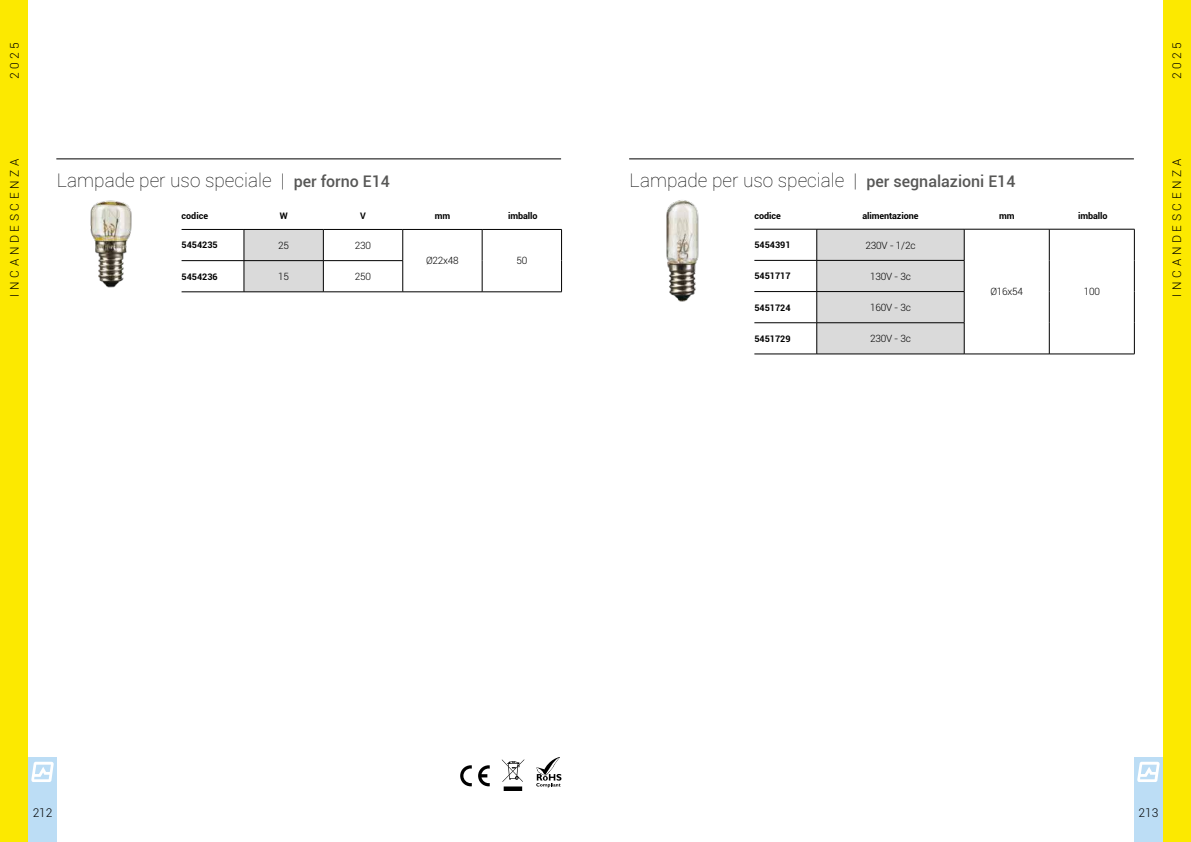
<style>
.page{position:relative;width:1191px;height:842px;background:#fff}
.page>*{position:absolute;margin:0;border:0;box-sizing:border-box;transform-origin:0 0}
.t1{font:100 19px "Roboto";color:#000}
.t2{font:300 12px "Roboto";letter-spacing:.3em;color:#000}
.t3{font:300 10px "Roboto";letter-spacing:-.02em;color:#000}
.t4{font:700 9px "Roboto";color:#000}
.s1{font-weight:500;font-size:16px;color:#575756}
</style>
<div class="page">
<div style="left:1162px;top:0;width:29px;height:842px;background:#fce900"></div>
<div style="left:28px;top:757px;width:29px;height:85px;background:#bcddf5"></div>
<div style="left:1134px;top:757px;width:28px;height:85px;background:#bcddf5"></div>
<div style="left:0;top:0;width:28px;height:842px;background:#fce900"></div>
<svg style="left:31px;top:762px;width:23px;height:20px"></svg>
<svg style="left:1137px;top:762px;width:22px;height:20px"></svg>
<div style="left:245px;top:230px;width:78px;height:62px;background:#dadada"></div>
<hr style="left:244px;top:230px;width:1px;height:30px;background:#000">
<hr style="left:244px;top:261px;width:1px;height:31px;background:#000">
<hr style="left:323px;top:230px;width:1px;height:30px;background:#000">
<hr style="left:402px;top:230px;width:1px;height:30px;background:#000">
<hr style="left:482px;top:230px;width:1px;height:31px;background:#000">
<hr style="left:323px;top:261px;width:1px;height:31px;background:#000">
<hr style="left:402px;top:261px;width:1px;height:31px;background:#000">
<hr style="left:482px;top:261px;width:1px;height:31px;background:#000">
<hr style="left:182px;top:229px;width:62px;height:1px;background:#000">
<hr style="left:244px;top:229px;width:79px;height:1px;background:#000">
<hr style="left:323px;top:229px;width:80px;height:1px;background:#000">
<hr style="left:403px;top:229px;width:79px;height:1px;background:#000">
<hr style="left:482px;top:229px;width:79px;height:1px;background:#000">
<hr style="left:182px;top:260px;width:62px;height:1px;background:#000">
<hr style="left:244px;top:260px;width:79px;height:1px;background:#000">
<hr style="left:323px;top:260px;width:80px;height:1px;background:#000">
<hr style="left:182px;top:292px;width:62px;height:1px;background:#000">
<hr style="left:244px;top:292px;width:79px;height:1px;background:#000">
<hr style="left:323px;top:292px;width:80px;height:1px;background:#000">
<hr style="left:403px;top:292px;width:79px;height:1px;background:#000">
<hr style="left:482px;top:292px;width:79px;height:1px;background:#000">
<hr style="left:561px;top:230px;width:1px;height:31px;background:#000">
<hr style="left:561px;top:261px;width:1px;height:31px;background:#000">
<hr style="left:56px;top:159px;width:505px;height:1px;background:#000">
<img style="left:90px;top:200px;width:42px;height:88px">
<svg style="left:460px;top:765px;width:12px;height:21px"></svg>
<svg style="left:478px;top:765px;width:12px;height:21px"></svg>
<svg style="left:502px;top:759px;width:22px;height:32px"></svg>
<svg style="left:536px;top:757px;width:25px;height:31px"></svg>
<div style="left:817px;top:230px;width:147px;height:124px;background:#dadada"></div>
<hr style="left:816px;top:229px;width:1px;height:31px;background:#000">
<hr style="left:964px;top:229px;width:1px;height:31px;background:#000">
<hr style="left:1049px;top:229px;width:1px;height:31px;background:#000">
<hr style="left:816px;top:260px;width:1px;height:31px;background:#000">
<hr style="left:964px;top:260px;width:1px;height:31px;background:#000">
<hr style="left:1049px;top:260px;width:1px;height:32px;background:#000">
<hr style="left:816px;top:292px;width:1px;height:31px;background:#000">
<hr style="left:964px;top:292px;width:1px;height:31px;background:#000">
<hr style="left:1049px;top:292px;width:1px;height:31px;background:#000">
<hr style="left:816px;top:323px;width:1px;height:31px;background:#000">
<hr style="left:964px;top:323px;width:1px;height:31px;background:#000">
<hr style="left:1049px;top:323px;width:1px;height:31px;background:#000">
<hr style="left:754px;top:229px;width:62px;height:1px;background:#000">
<hr style="left:816px;top:229px;width:148px;height:1px;background:#000">
<hr style="left:964px;top:229px;width:85px;height:1px;background:#000">
<hr style="left:1049px;top:229px;width:85px;height:1px;background:#000">
<hr style="left:754px;top:260px;width:62px;height:1px;background:#000">
<hr style="left:816px;top:260px;width:148px;height:1px;background:#000">
<hr style="left:754px;top:291px;width:62px;height:1px;background:#000">
<hr style="left:816px;top:291px;width:148px;height:1px;background:#000">
<hr style="left:754px;top:323px;width:62px;height:1px;background:#000">
<hr style="left:816px;top:323px;width:148px;height:1px;background:#000">
<hr style="left:754px;top:354px;width:62px;height:1px;background:#000">
<hr style="left:816px;top:354px;width:148px;height:1px;background:#000">
<hr style="left:964px;top:354px;width:85px;height:1px;background:#000">
<hr style="left:1049px;top:354px;width:85px;height:1px;background:#000">
<hr style="left:1134px;top:229px;width:1px;height:31px;background:#000">
<hr style="left:1134px;top:260px;width:1px;height:32px;background:#000">
<hr style="left:1134px;top:292px;width:1px;height:31px;background:#000">
<hr style="left:1134px;top:323px;width:1px;height:31px;background:#000">
<hr style="left:629px;top:159px;width:504px;height:1px;background:#000">
<img style="left:666px;top:200px;width:33px;height:102px">
<h2 class="t2" style="left:6px;top:79px;width:39px;rotate:-90deg">2025</h2>
<h2 class="t2" style="left:1168px;top:79px;width:39px;rotate:-90deg">2025</h2>
<h2 class="t2" style="left:6px;top:296px;width:139px;rotate:-90deg">INCANDESCENZA</h2>
<h2 class="t2" style="left:1168px;top:296px;width:139px;rotate:-90deg">INCANDESCENZA</h2>
<h1 class="t1" style="left:629px;top:167px;width:387px">Lampade per uso speciale | <span class="s1">per segnalazioni E14</span></h1>
<h1 class="t1" style="left:57px;top:168px;width:335px">Lampade per uso speciale | <span class="s1">per forno E14</span></h1>
<p class="t4" style="left:754px;top:209px;width:28px">codice</p>
<p class="t4" style="left:862px;top:209px;width:57px">alimentazione</p>
<p class="t4" style="left:999px;top:209px;width:17px">mm</p>
<p class="t4" style="left:1078px;top:209px;width:31px">imballo</p>
<p class="t4" style="left:754px;top:239px;width:38px">5454391</p>
<p class="t3" style="left:865px;top:238px;width:52px">230V - 1/2c</p>
<p class="t3" style="left:990px;top:285px;width:34px">Ø16x54</p>
<p class="t3" style="left:1083px;top:285px;width:18px">100</p>
<p class="t4" style="left:182px;top:210px;width:28px">codice</p>
<p class="t4" style="left:280px;top:210px;width:9px">W</p>
<p class="t4" style="left:360px;top:210px;width:7px">V</p>
<p class="t4" style="left:435px;top:210px;width:17px">mm</p>
<p class="t4" style="left:508px;top:210px;width:31px">imballo</p>
<p class="t4" style="left:182px;top:239px;width:38px">5454235</p>
<p class="t3" style="left:278px;top:238px;width:13px">25</p>
<p class="t3" style="left:355px;top:238px;width:18px">230</p>
<p class="t3" style="left:426px;top:254px;width:34px">Ø22x48</p>
<p class="t3" style="left:516px;top:254px;width:12px">50</p>
<p class="t4" style="left:182px;top:270px;width:38px">5454236</p>
<p class="t3" style="left:278px;top:269px;width:12px">15</p>
<p class="t3" style="left:355px;top:269px;width:18px">250</p>
<p class="t4" style="left:754px;top:270px;width:38px">5451717</p>
<p class="t3" style="left:870px;top:269px;width:42px">130V - 3c</p>
<p class="t4" style="left:754px;top:301px;width:38px">5451724</p>
<p class="t3" style="left:870px;top:300px;width:42px">160V - 3c</p>
<p class="t4" style="left:754px;top:332px;width:38px">5451729</p>
<p class="t3" style="left:870px;top:332px;width:42px">230V - 3c</p>
<h2 class="t2" style="left:33px;top:804px;width:21px">212</h2>
<h2 class="t2" style="left:1138px;top:804px;width:21px">213</h2>
</div>
